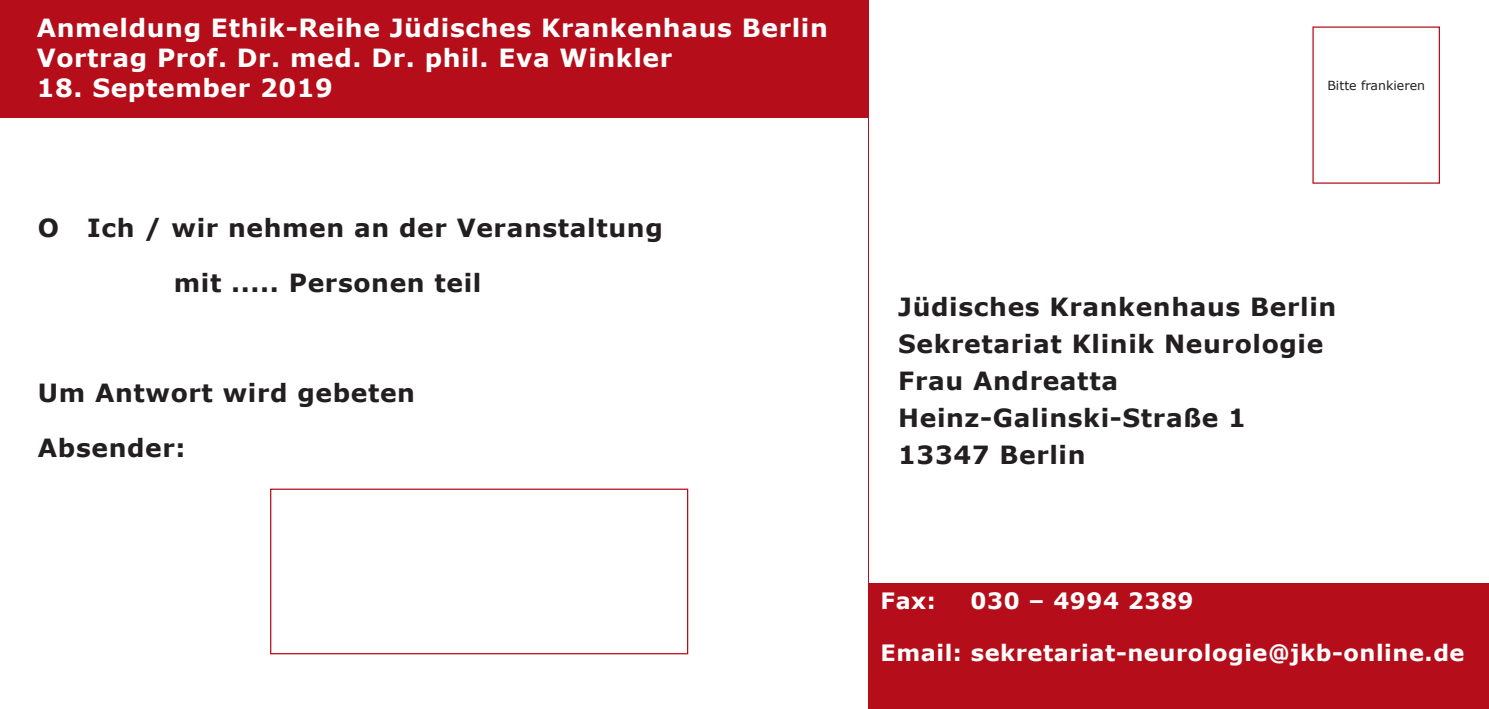
<style>
.page{position:relative;width:1489px;height:709px;background:#fff}
.page>*{position:absolute;margin:0;border:0;box-sizing:border-box;transform-origin:0 0}
.Titel_2{font:700 25px "Verdana";letter-spacing:.025em;color:#231f20}
.Titel_2-2{font:700 25px "Verdana";letter-spacing:.025em;color:#fff}
.Titel_2-3{font:700 22.5px "Verdana";letter-spacing:.025em;color:#fff}
.t1{font:12.5px "Verdana";color:#231f20}
</style>
<div class="page">
<div style="left:868px;top:583px;width:620px;height:126px;background:#b50e1a"></div>
<div style="left:0;top:0;width:861px;height:117px;background:#b50e1a"></div>
<div style="left:270px;top:488px;width:418px;height:166px;background:#fff;border:1px solid #b50e1a"></div>
<p class="Titel_2-2" style="left:37px;top:10px;width:792px">Anmeldung Ethik-Reihe Jüdisches Krankenhaus Berlin</p>
<p class="Titel_2-2" style="left:37px;top:40px;width:637px">Vortrag Prof. Dr. med. Dr. phil. Eva Winkler</p>
<p class="Titel_2-2" style="left:37px;top:70px;width:298px">18. September 2019</p>
<p class="Titel_2" style="left:38px;top:210px;width:626px">O Ich / wir nehmen an der Veranstaltung</p>
<p class="Titel_2" style="left:174px;top:265px;width:309px">mit ..... Personen teil</p>
<p class="Titel_2" style="left:38px;top:375px;width:379px">Um Antwort wird gebeten</p>
<p class="Titel_2" style="left:38px;top:430px;width:149px">Absender:</p>
<p class="t1" style="left:1327px;top:77px;width:99px">Bitte frankieren</p>
<p class="Titel_2" style="left:898px;top:289px;width:439px">Jüdisches Krankenhaus Berlin</p>
<p class="Titel_2" style="left:898px;top:326px;width:426px">Sekretariat Klinik Neurologie</p>
<p class="Titel_2" style="left:898px;top:363px;width:221px">Frau Andreatta</p>
<p class="Titel_2" style="left:898px;top:400px;width:349px">Heinz-Galinski-Straße 1</p>
<p class="Titel_2" style="left:898px;top:437px;width:189px">13347 Berlin</p>
<p class="Titel_2-3" style="left:880px;top:584px;width:57px">Fax:</p>
<p class="Titel_2-3" style="left:970px;top:584px;width:224px">030 – 4994 2389</p>
<p class="Titel_2-3" style="left:880px;top:636px;width:585px">Email: sekretariat-neurologie@jkb-online.de</p>
</div>
